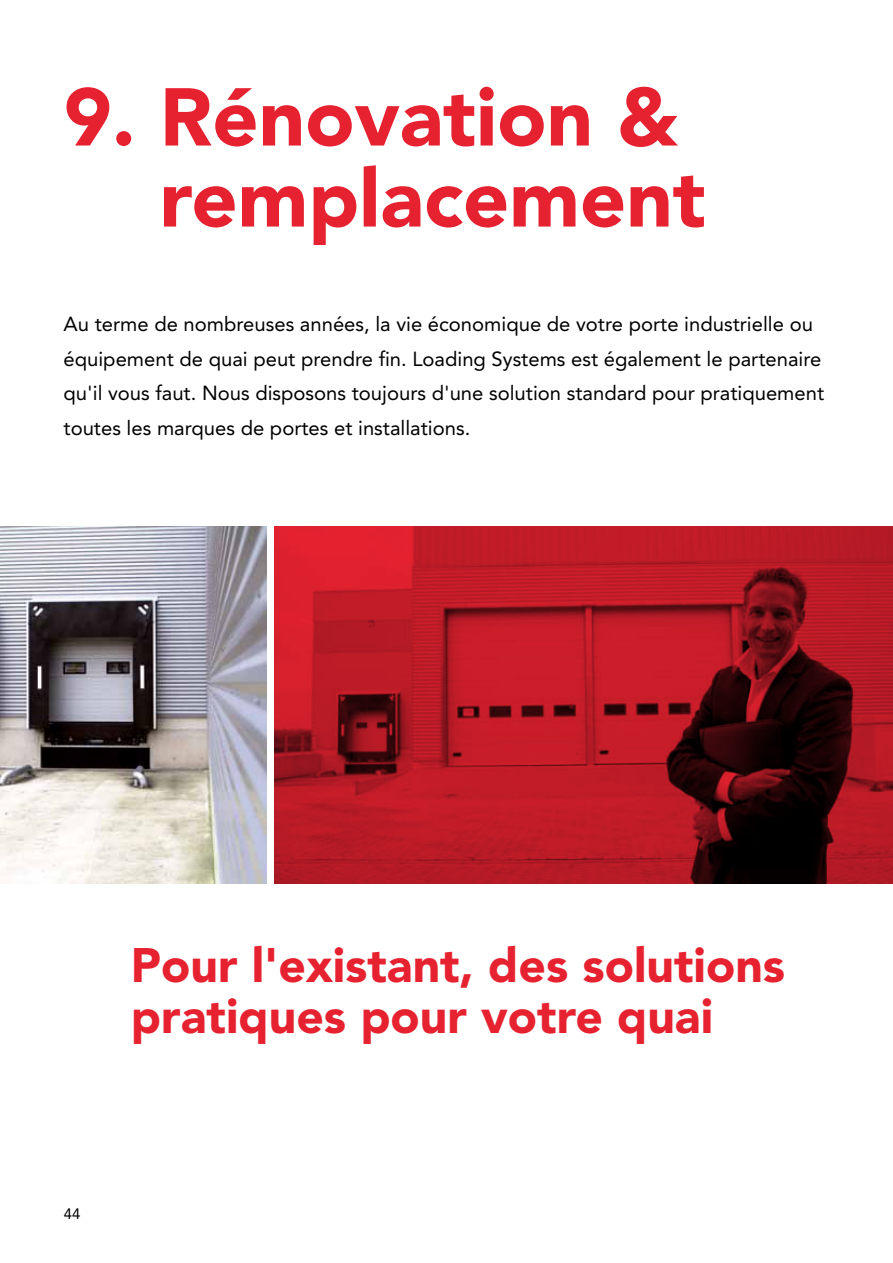
<style>
.page{position:relative;width:893px;height:1263px;background:#fff}
.page>*{position:absolute;margin:0;border:0;box-sizing:border-box;transform-origin:0 0}
.t1{font:900 81px/81px "LS Sans Com";color:#e62230}
.t2{font:900 48px/51px "LS Sans Com";color:#e62230}
.t3{font:20.25px/34.5px "LS Sans Com";color:#000}
.t4{font:15px "LS Sans Com";color:#000}
</style>
<div class="page">
<img style="left:0;top:526px;width:266px;height:357px">
<img style="left:275px;top:526px;width:618px;height:357px">
<p class="t1" style="left:160px;top:77px;width:548px;text-indent:-96px">9. Rénovation &amp; remplacement</p>
<p class="t3" style="left:64px;top:307px;width:762px">Au terme de nombreuses années, la vie économique de votre porte industrielle ou équipement de quai peut prendre fin. Loading Systems est également le partenaire qu'il vous faut. Nous disposons toujours d'une solution standard pour pratiquement toutes les marques de portes et installations.</p>
<p class="t2" style="left:131px;top:940px;width:656px">Pour l'existant, des solutions pratiques pour votre quai</p>
<p class="t4" style="left:64px;top:1205px;width:18px">44</p>
</div>
